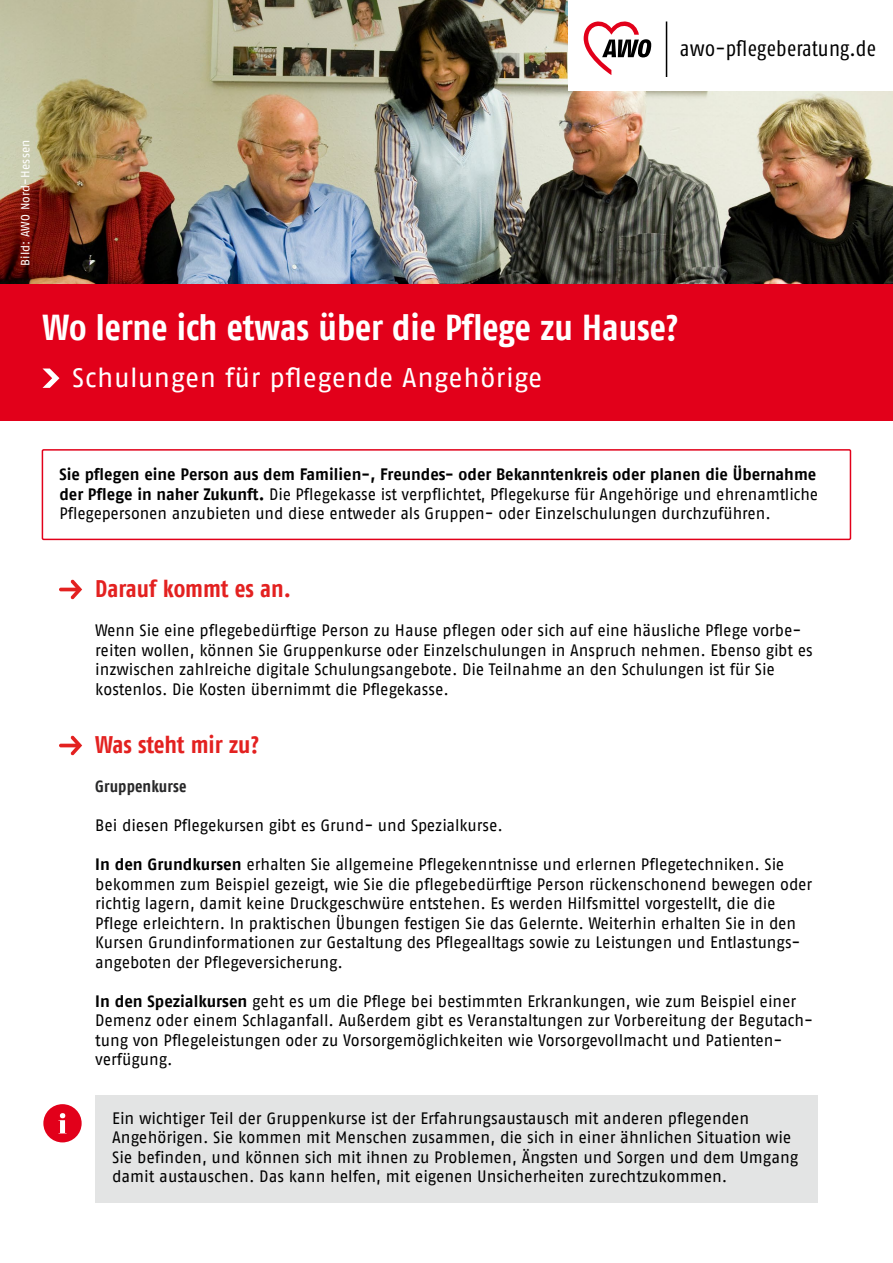
<style>
.page{position:relative;width:893px;height:1263px;background:#fff}
.page>*{position:absolute;margin:0;border:0;box-sizing:border-box;transform-origin:0 0}
.Titel_24_28{font:700 36px "AWO Fago Cond";color:#fff}
.Untertitel{font:27px "AWO Fago Office";letter-spacing:.02em;color:#fff}
.H2_16_22{font:700 24px "AWO Fago Cond";letter-spacing:-.005em;color:#e32120}
.t1{font:21.9px "Fago Co";letter-spacing:.015em;color:#000}
.P_copy_10_13{font:16.5px/19.5px "AWO Fago Office";color:#000}
.P_copy_10_13_Wichtig{font:16.5px/19.5px "AWO Fago Office";color:#000}
.P_copy_10_13_Einganskasten{font:16.5px/19.5px "AWO Fago Office";color:#000;text-align:justify;scale:.96 1}
.H3_12_16{font:700 16.5px "AWO Fago Cond";letter-spacing:.01em;color:#282829}
.t2{font:12px "AWO Fago Office";letter-spacing:.01em;color:#fff}
.s1{font-weight:700}
</style>
<div class="page">
<img style="left:0;top:0;width:893px;height:285px">
<div style="left:0;top:285px;width:893px;height:136px;background:#e2001a"></div>
<div style="left:568px;top:0;width:325px;height:90px;background:#fff"></div>
<svg style="left:584px;top:21px;width:67px;height:54px"></svg>
<hr style="left:666px;top:21px;width:1px;height:56px;background:#000">
<div style="left:42px;top:449px;width:809px;height:91px;border:2px solid #e2001a"></div>
<div style="left:95px;top:1095px;width:723px;height:107px;background:#e3e4e4"></div>
<svg style="left:59px;top:579px;width:23px;height:20px"></svg>
<svg style="left:59px;top:735px;width:23px;height:20px"></svg>
<div style="left:43px;top:1104px;width:39px;height:38px;background:#e2001a;border-radius:50%"></div>
<svg style="left:58px;top:1113px;width:8px;height:20px"></svg>
<svg style="left:43px;top:368px;width:16px;height:20px"></svg>
<h3 class="t1" style="left:680px;top:36px;width:198px">awo-pflegeberatung.de</h3>
<p class="t2" style="left:19px;top:266px;width:127px;rotate:-90deg">Bild: AWO Nord-Hessen</p>
<h1 class="Titel_24_28" style="left:43px;top:307px;width:637px">Wo lerne ich etwas über die Pflege zu Hause?</h1>
<p class="Untertitel" style="left:72px;top:363px;width:472px">Schulungen für pflegende Angehörige</p>
<p class="P_copy_10_13_Einganskasten" style="left:59px;top:464px;width:792px"><span class="s1">Sie pflegen eine Person aus dem Familien-, Freundes- oder Bekanntenkreis oder planen die Übernahme der Pflege in naher Zukunft.</span> Die Pflegekasse ist verpflichtet, Pflegekurse für Angehörige und ehrenamtliche Pflegepersonen anzubieten und diese entweder als Gruppen- oder Einzelschulungen durchzuführen.</p>
<h2 class="H2_16_22" style="left:95px;top:575px;width:197px">Darauf kommt es an.</h2>
<p class="P_copy_10_13" style="left:95px;top:620px;width:719px">Wenn Sie eine pflegebedürftige Person zu Hause pflegen oder sich auf eine häusliche Pflege vorbe&shy;reiten wollen, können Sie Gruppenkurse oder Einzelschulungen in Anspruch nehmen. Ebenso gibt es inzwischen zahlreiche digitale Schulungsangebote. Die Teilnahme an den Schulungen ist für Sie kostenlos. Die Kosten übernimmt die Pflegekasse.</p>
<h2 class="H2_16_22" style="left:95px;top:731px;width:165px">Was steht mir zu?</h2>
<h3 class="H3_12_16" style="left:95px;top:777px;width:93px">Gruppenkurse</h3>
<p class="P_copy_10_13" style="left:95px;top:815px;width:409px">Bei diesen Pflegekursen gibt es Grund- und Spezialkurse.</p>
<p class="P_copy_10_13" style="left:95px;top:854px;width:718px"><span class="s1">In den Grundkursen</span> erhalten Sie allgemeine Pflegekenntnisse und erlernen Pflegetechniken. Sie bekommen zum Beispiel gezeigt, wie Sie die pflegebedürftige Person rückenschonend bewegen oder richtig lagern, damit keine Druckgeschwüre entstehen. Es werden Hilfsmittel vorgestellt, die die Pflege erleichtern. In praktischen Übungen festigen Sie das Gelernte. Weiterhin erhalten Sie in den Kursen Grundinformationen zur Gestaltung des Pflegealltags sowie zu Leistungen und Entlastungs&shy;angeboten der Pflegeversicherung.</p>
<p class="P_copy_10_13" style="left:95px;top:991px;width:719px"><span class="s1">In den Spezialkursen</span> geht es um die Pflege bei bestimmten Erkrankungen, wie zum Beispiel einer Demenz oder einem Schlaganfall. Außerdem gibt es Veranstaltungen zur Vorbereitung der Begutach&shy;tung von Pflegeleistungen oder zu Vorsorgemöglichkeiten wie Vorsorgevollmacht und Patienten&shy;verfügung.</p>
<p class="P_copy_10_13_Wichtig" style="left:112px;top:1108px;width:688px">Ein wichtiger Teil der Gruppenkurse ist der Erfahrungsaustausch mit anderen pflegenden Angehörigen. Sie kommen mit Menschen zusammen, die sich in einer ähnlichen Situation wie Sie befinden, und können sich mit ihnen zu Problemen, Ängsten und Sorgen und dem Umgang damit austauschen. Das kann helfen, mit eigenen Unsicherheiten zurechtzukommen.</p>
</div>
